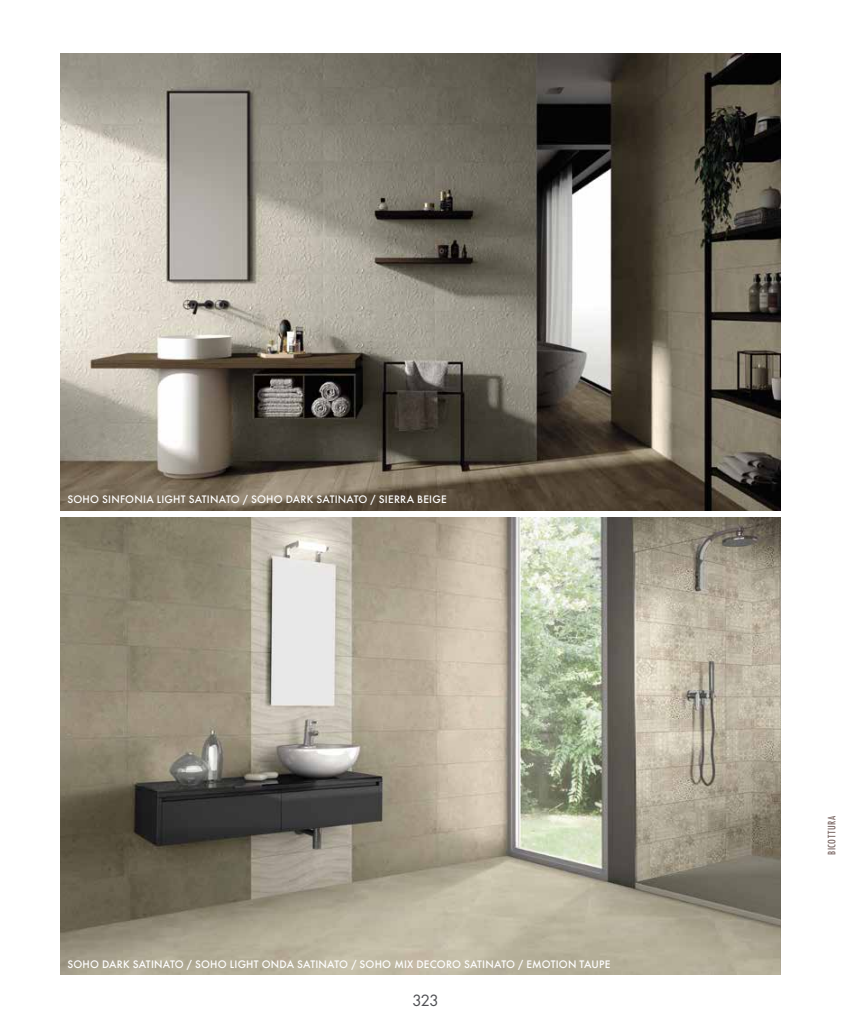
<style>
.page{position:relative;width:851px;height:1028px;background:#fff}
.page>*{position:absolute;margin:0;border:0;box-sizing:border-box;transform-origin:0 0}
.t1{font:15px "Futura Std";color:#4f5054}
.t2{font:500 10px "Futura";letter-spacing:.02em;color:#fff}
.t3{font:condensed 10px "Futura Std";letter-spacing:.06em;color:#7d6a67}
</style>
<div class="page">
<img style="left:60px;top:517px;width:720px;height:457px">
<img style="left:60px;top:53px;width:720px;height:457px">
<p class="t2" style="left:67px;top:493px;width:381px">SOHO SINFONIA LIGHT SATINATO / SOHO DARK SATINATO / SIERRA BEIGE</p>
<p class="t2" style="left:67px;top:957px;width:544px">SOHO DARK SATINATO / SOHO LIGHT ONDA SATINATO / SOHO MIX DECORO SATINATO / EMOTION TAUPE</p>
<h1 class="t1" style="left:412px;top:991px;width:28px">323</h1>
<p class="t3" style="left:825px;top:855px;width:41px;rotate:-90deg">BICOTTURA</p>
</div>
